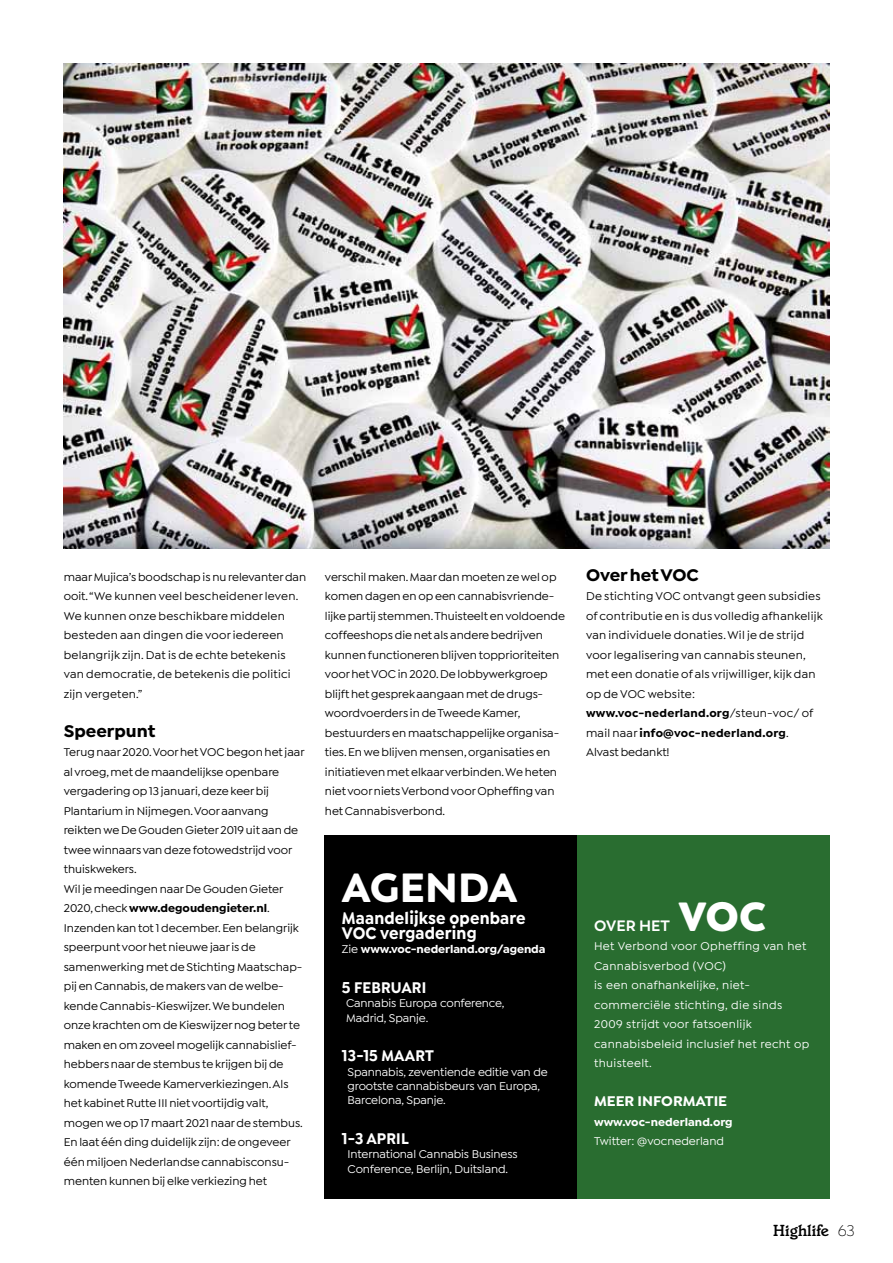
<style>
.page{position:relative;width:893px;height:1263px;background:#fff}
.page>*{position:absolute;margin:0;border:0;box-sizing:border-box;transform-origin:0 0}
.t1{font:900 40.5px "Boston";color:#fff}
.t2{font:800 40.5px "Boston";color:#fff}
.t3{font:700 18px/15px "Isidora Sans";letter-spacing:.01em;color:#fff;scale:.9 1}
.t4{font:700 18px "Isidora Sans";color:#000}
.t5{font:700 16.5px "Isidora Sans";letter-spacing:.01em;color:#fff;scale:.9 1}
.t6{font:500 16.5px "Italia Std";color:#000}
.t7{font:700 15px "Isidora Sans";color:#fff}
.t8{font:700 15px "Boston";color:#fff}
.t9{font:500 12px/19.5px "Isidora Sans";color:#000}
.t10{font:500 12px/19.5px "Isidora Sans";letter-spacing:.02em;color:#000}
.t11{font:500 12px/14.4px "Isidora Sans";color:#fff}
.t12{font:500 12px/19.5px "Isidora Sans";letter-spacing:.03em;color:#fff}
.t13{font:700 12px "Isidora Sans";letter-spacing:-.01em;color:#fff}
.s1{font-weight:700}
.s2{font-weight:500}
.s3{font-family:"Isidora Sans";font-weight:300}
</style>
<div class="page">
<div style="left:577px;top:835px;width:252px;height:364px;background:#296d30"></div>
<div style="left:325px;top:835px;width:252px;height:364px;background:#000"></div>
<img style="left:64px;top:64px;width:765px;height:485px">
<p class="t10" style="left:64px;top:567px;width:244px">maar Mujica’s boodschap is nu relevanter dan ooit. “We kunnen veel bescheidener leven.<br>We kunnen onze beschikbare middelen besteden aan dingen die voor iedereen belangrijk zijn. Dat is de echte betekenis van democratie, de betekenis die politici zijn vergeten.”</p>
<h2 class="t4" style="left:64px;top:719px;width:93px">Speerpunt</h2>
<p class="t9" style="left:64px;top:742px;width:242px">Terug naar 2020. Voor het VOC begon het jaar al vroeg, met de maandelijkse openbare vergadering op 13 januari, deze keer bij Plantarium in Nijmegen. Voor aanvang reikten we De Gouden Gieter 2019 uit aan de twee winnaars van deze fotowedstrijd voor thuiskwekers.<br>Wil je meedingen naar De Gouden Gieter 2020, check <span class="s1">www.degoudengieter.nl</span>.<br>Inzenden kan tot 1 december. Een belangrijk speerpunt voor het nieuwe jaar is de samenwerking met de Stichting Maatschap&shy;pij en Cannabis, de makers van de welbe&shy;kende Cannabis-Kieswijzer. We bundelen onze krachten om de Kieswijzer nog beter te maken en om zoveel mogelijk cannabislief&shy;hebbers naar de stembus te krijgen bij de komende Tweede Kamerverkiezingen. Als het kabinet Rutte III niet voortijdig valt, mogen we op 17 maart 2021 naar de stembus.<br>En laat één ding duidelijk zijn: de ongeveer één miljoen Nederlandse cannabisconsu&shy;menten kunnen bij elke verkiezing het</p>
<p class="t9" style="left:325px;top:567px;width:242px">verschil maken. Maar dan moeten ze wel op komen dagen en op een cannabisvriende&shy;lijke partij stemmen. Thuisteelt en voldoende coffeeshops die net als andere bedrijven kunnen functioneren blijven topprioriteiten voor het VOC in 2020. De lobbywerkgroep blijft het gesprek aangaan met de drugs&shy;woordvoerders in de Tweede Kamer, bestuurders en maatschappelijke organisa&shy;ties. En we blijven mensen, organisaties en initiatieven met elkaar verbinden. We heten niet voor niets Verbond voor Opheffing van het Cannabisverbond.</p>
<h2 class="t4" style="left:586px;top:563px;width:114px">Over het VOC</h2>
<p class="t10" style="left:586px;top:586px;width:238px">De stichting VOC ontvangt geen subsidies of contributie en is dus volledig afhankelijk van individuele donaties. Wil je de strijd voor legalisering van cannabis steunen, met een donatie of als vrijwilliger, kijk dan op de VOC website: <span class="s1">www.voc-nederland.org</span>/steun-voc/ of mail naar <span class="s1">info@voc-nederland.org</span>.<br>Alvast bedankt!</p>
<h1 class="t1" style="left:342px;top:862px;width:31px">AGENDA</h1>
<h2 class="t3" style="left:342px;top:910px;width:206px">Maandelijkse openbare<br>VOC vergadering</h2>
<p class="t13" style="left:342px;top:942px;width:205px"><span class="s2">Zie</span> www.voc-nederland.org/agenda</p>
<h3 class="t5" style="left:342px;top:977px;width:95px">5 FEBRUARI</h3>
<p class="t11" style="left:346px;top:996px;width:160px">Cannabis Europa conference,<br>Madrid, Spanje.</p>
<h3 class="t5" style="left:342px;top:1045px;width:71px">13-15 Maart</h3>
<p class="t11" style="left:348px;top:1064px;width:202px">Spannabis, zeventiende editie van de grootste cannabisbeurs van Europa,<br>Barcelona, Spanje.</p>
<h3 class="t5" style="left:342px;top:1128px;width:38px">1-3 april</h3>
<p class="t11" style="left:348px;top:1147px;width:172px">International Cannabis Business<br>Conference, Berlijn, Duitsland.</p>
<h1 class="t2" style="left:678px;top:890px;width:89px">VOC</h1>
<p class="t12" style="left:594px;top:936px;width:217px">Het Verbond voor Opheffing van het<br>Cannabisverbod (VOC)<br>is een onafhankelijke, niet&shy;commerciële stichting, die sinds<br>2009 strijdt voor fatsoenlijk cannabisbeleid inclusief het recht op thuisteelt.</p>
<p class="t7" style="left:594px;top:1092px;width:135px">MEER INFORMATIE</p>
<p class="t13" style="left:594px;top:1114px;width:140px">www.voc-nederland.org</p>
<p class="t11" style="left:594px;top:1134px;width:131px">Twitter: @vocnederland</p>
<p class="t8" style="left:594px;top:916px;width:77px">OVER HET</p>
<h3 class="t6" style="left:773px;top:1220px;width:83px">Highlife <span class="s3">63</span></h3>
</div>
